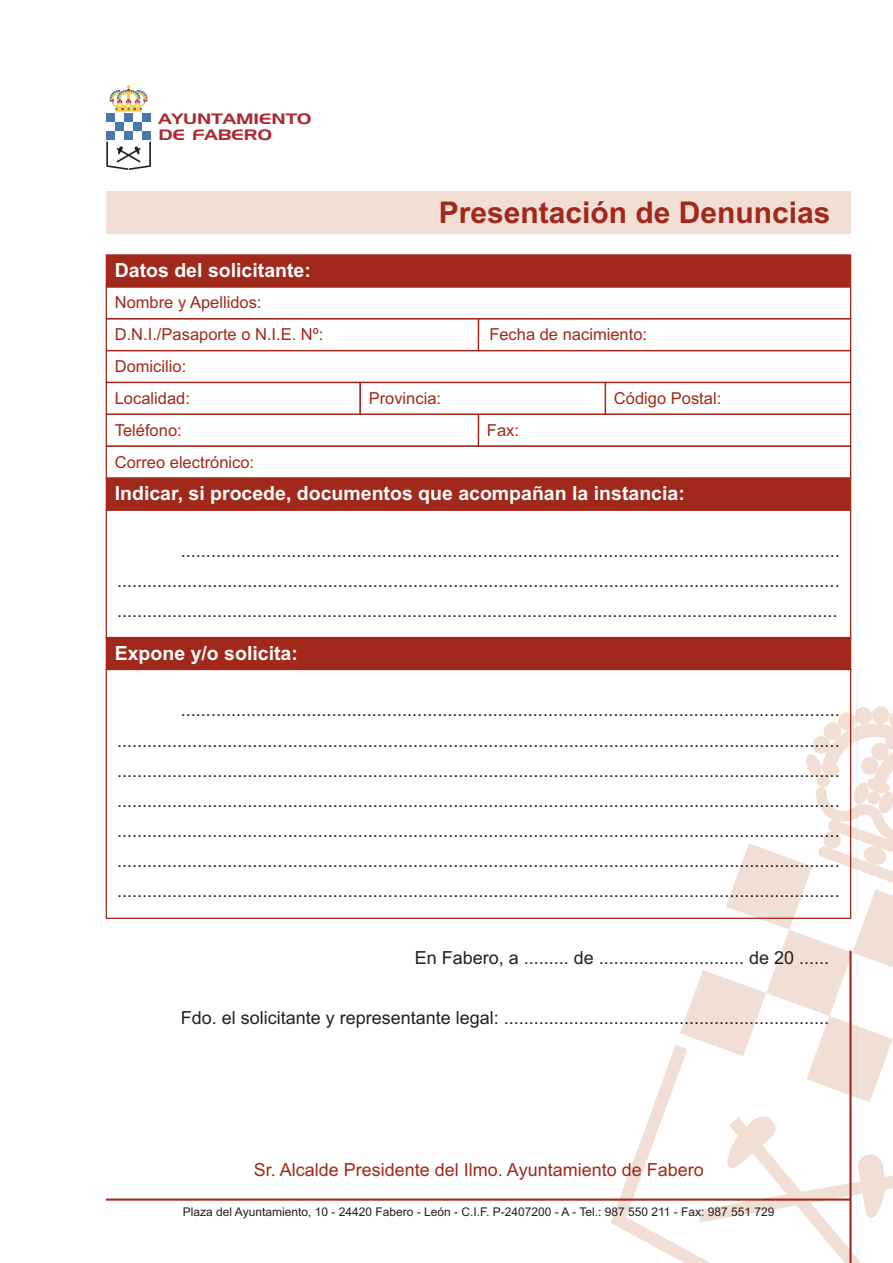
<style>
.page{position:relative;width:893px;height:1263px;background:#fff}
.page>*{position:absolute;margin:0;border:0;box-sizing:border-box;transform-origin:0 0}
.t1{font:700 30px "Arial";color:#a1281b}
.t2{font:700 19.5px "Arial";color:#fff}
.t3{font:18px/30.2px "Arial";color:#231f20;text-align:justify}
.t4{font:18px "Arial";color:#a1281b}
.t5{font:16.5px/32px "Arial";color:#a1281b}
.t6{font:14.7px/16.2px "Handel Gothic Wd";color:#ab2930}
.t7{font:12px "Arial";color:#231f20}
</style>
<div class="page">
<svg style="left:611px;top:706px;width:282px;height:557px"></svg>
<hr style="left:115px;top:110px;width:27px;height:2px;background:#f7c92f">
<svg style="left:109px;top:85px;width:39px;height:25px"></svg>
<div style="left:106px;top:113px;width:9px;height:9px;background:#4979aa"></div>
<div style="left:106px;top:131px;width:9px;height:9px;background:#4979aa"></div>
<div style="left:115px;top:122px;width:9px;height:9px;background:#4979aa"></div>
<div style="left:124px;top:113px;width:9px;height:9px;background:#4979aa"></div>
<div style="left:124px;top:131px;width:9px;height:9px;background:#4979aa"></div>
<div style="left:133px;top:122px;width:9px;height:9px;background:#4979aa"></div>
<div style="left:142px;top:113px;width:9px;height:9px;background:#4979aa"></div>
<div style="left:142px;top:131px;width:9px;height:9px;background:#4979aa"></div>
<svg style="left:106px;top:142px;width:45px;height:28px"></svg>
<hr style="left:106px;top:1198px;width:745px;height:3px;background:#a1281b">
<hr style="left:849px;top:951px;width:3px;height:312px;background:#a1281b">
<div style="left:106px;top:191px;width:744px;height:43px;background:#f1ded4"></div>
<div style="left:105px;top:254px;width:747px;height:34px;background:#a1281b"></div>
<div style="left:106px;top:350px;width:745px;height:33px;border:1px solid #a1281b"></div>
<div style="left:106px;top:414px;width:373px;height:33px;border:1px solid #a1281b"></div>
<div style="left:478px;top:414px;width:373px;height:33px;border:1px solid #a1281b"></div>
<div style="left:106px;top:446px;width:745px;height:33px;border:1px solid #a1281b"></div>
<div style="left:106px;top:286px;width:745px;height:33px;border:1px solid #a1281b"></div>
<svg style="left:105px;top:317px;width:747px;height:35px"></svg>
<div style="left:105px;top:477px;width:747px;height:32px;background:#a1281b"></div>
<svg style="left:105px;top:509px;width:747px;height:127px"></svg>
<div style="left:105px;top:636px;width:747px;height:32px;background:#a1281b"></div>
<svg style="left:105px;top:668px;width:747px;height:251px"></svg>
<p class="t6" style="left:159px;top:111px;width:154px">AYUNTAMIENTO<br>DE FABERO</p>
<p class="t2" style="left:115px;top:263px;width:198px">Datos del solicitante:</p>
<p class="t5" style="left:115px;top:288px;width:210px">Nombre y Apellidos:<br>D.N.I./Pasaporte o N.I.E. Nº:</p>
<p class="t5" style="left:115px;top:352px;width:73px">Domicilio:</p>
<h1 class="t1" style="left:439px;top:201px;width:393px">Presentación de Denuncias</h1>
<p class="t5" style="left:489px;top:320px;width:159px">Fecha de nacimiento:</p>
<p class="t5" style="left:115px;top:384px;width:77px">Localidad:</p>
<p class="t5" style="left:369px;top:384px;width:74px">Provincia:</p>
<p class="t5" style="left:614px;top:384px;width:109px">Código Postal:</p>
<p class="t5" style="left:115px;top:415px;width:141px">Teléfono:<br>Correo electrónico:</p>
<p class="t5" style="left:487px;top:415px;width:34px">Fax:</p>
<p class="t2" style="left:115px;top:486px;width:572px">Indicar, si procede, documentos que acompañan la instancia:</p>
<p class="t3" style="left:117px;top:537px;width:724px;text-indent:64px">................................................................................................................................... ................................................................................................................................................ ................................................................................................................................................</p>
<p class="t2" style="left:115px;top:646px;width:185px">Expone y/o solicita:</p>
<p class="t3" style="left:117px;top:697px;width:724px;text-indent:64px">................................................................................................................................... ................................................................................................................................................ ................................................................................................................................................ ................................................................................................................................................ ................................................................................................................................................ ................................................................................................................................................ ................................................................................................................................................</p>
<p class="t3" style="left:415px;top:944px;width:416px">En Fabero, a ......... de ............................. de 20 ......</p>
<p class="t3" style="left:181px;top:1004px;width:650px">Fdo. el solicitante y representante legal: .................................................................</p>
<p class="t4" style="left:254px;top:1163px;width:451px">Sr. Alcalde Presidente del Ilmo. Ayuntamiento de Fabero</p>
<p class="t7" style="left:183px;top:1207px;width:593px">Plaza del Ayuntamiento, 10 - 24420 Fabero - León - C.I.F. P-2407200 - A - Tel.: 987 550 211 - Fax: 987 551 729</p>
</div>
